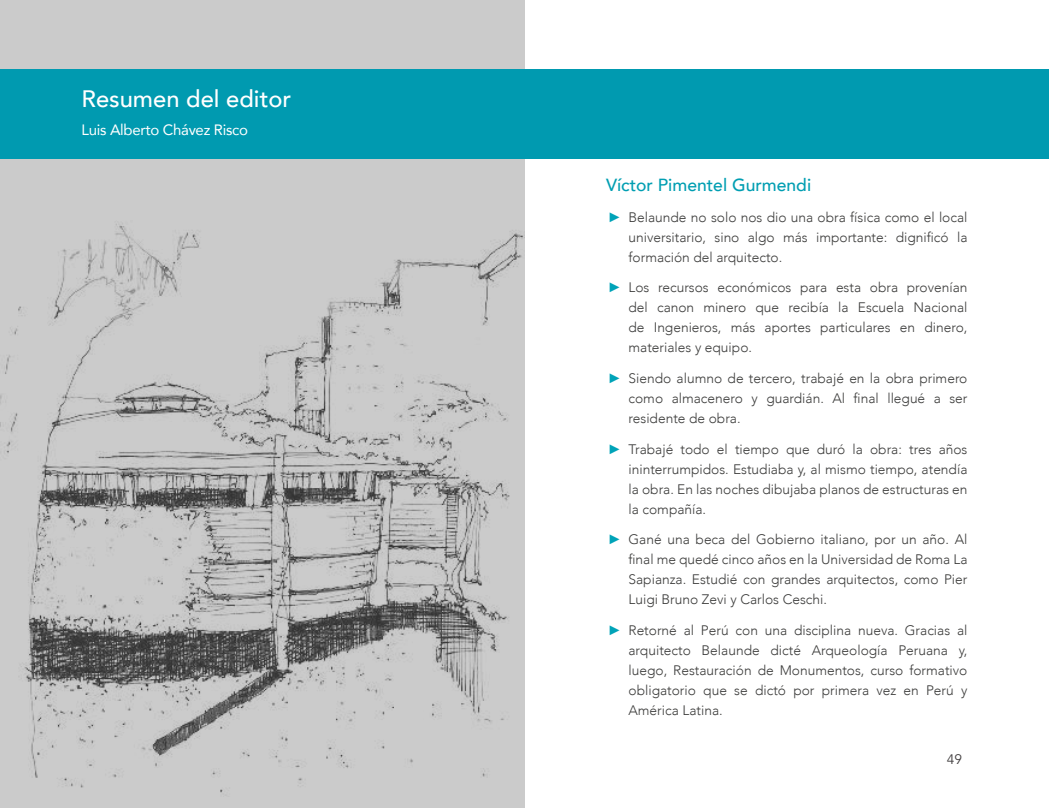
<style>
.page{position:relative;width:1049px;height:808px;background:#fff}
.page>*{position:absolute;margin:0;border:0;box-sizing:border-box;transform-origin:0 0}
.t1{font:500 23.75px "Avenir";color:#fff}
.t2{font:500 17.5px "Avenir";color:#009eb2}
.t3{font:15px "Avenir";letter-spacing:-.02em;color:#fff}
.t4{font:300 13.75px/20px "Avenir";color:#3c3c3b;text-align:justify}
.t5{font:13.75px "Avenir";color:#403d3e}
.s1{font-family:"Arial Narrow";font-weight:700;color:#00a3b8}
</style>
<div class="page">
<img style="left:0;top:0;width:524px;height:808px">
<div style="left:0;top:69px;width:1049px;height:89px;background:#009ab0"></div>
<h1 class="t1" style="left:81px;top:89px;width:211px">Resumen del editor</h1>
<p class="t3" style="left:81px;top:121px;width:168px">Luis Alberto Chávez Risco</p>
<p class="t2" style="left:606px;top:178px;width:207px">Víctor Pimentel Gurmendi</p>
<p class="t4" style="left:628px;top:207px;width:340px;text-indent:-19px"><span class="s1">►</span> Belaunde no solo nos dio una obra física como el local universitario, sino algo más importante: dignificó la formación del arquitecto.</p>
<p class="t4" style="left:628px;top:278px;width:340px;text-indent:-19px"><span class="s1">►</span> Los recursos económicos para esta obra provenían del canon minero que recibía la Escuela Nacional de Ingenieros, más aportes particulares en dinero, materiales y equipo.</p>
<p class="t4" style="left:628px;top:368px;width:340px;text-indent:-19px"><span class="s1">►</span> Siendo alumno de tercero, trabajé en la obra primero como almacenero y guardián. Al final llegué a ser residente de obra.</p>
<p class="t4" style="left:628px;top:439px;width:340px;text-indent:-19px"><span class="s1">►</span> Trabajé todo el tiempo que duró la obra: tres años ininterrumpidos. Estudiaba y, al mismo tiempo, atendía la obra. En las noches dibujaba planos de estructuras en la compañía.</p>
<p class="t4" style="left:628px;top:530px;width:340px;text-indent:-19px"><span class="s1">►</span> Gané una beca del Gobierno italiano, por un año. Al final me quedé cinco años en la Universidad de Roma La Sapianza. Estudié con grandes arquitectos, como Pier Luigi Bruno Zevi y Carlos Ceschi.</p>
<p class="t4" style="left:628px;top:620px;width:340px;text-indent:-19px"><span class="s1">►</span> Retorné al Perú con una disciplina nueva. Gracias al arquitecto Belaunde dicté Arqueología Peruana y, luego, Restauración de Monumentos, curso formativo obligatorio que se dictó por primera vez en Perú y América Latina.</p>
<p class="t5" style="left:947px;top:753px;width:17px">49</p>
</div>
